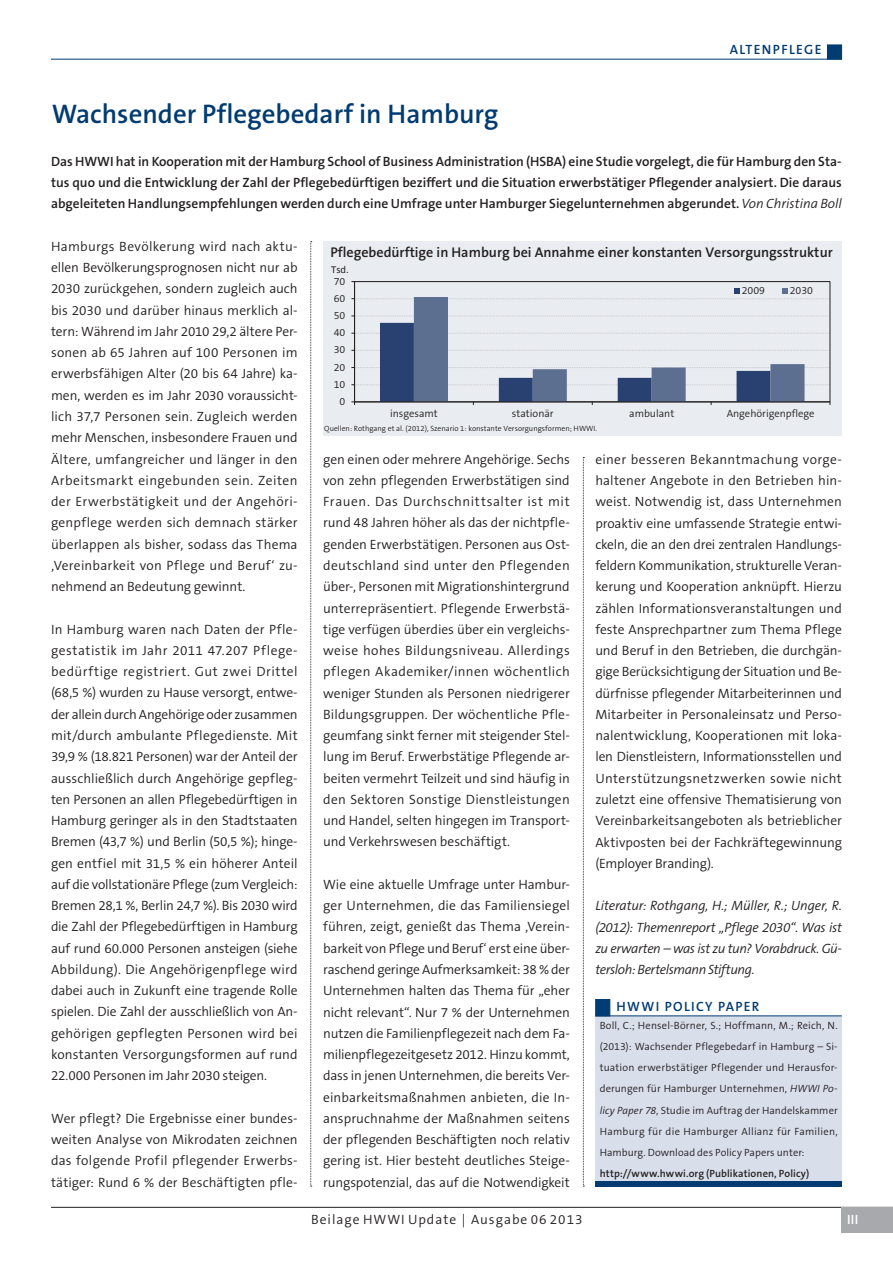
<style>
.page{position:relative;width:893px;height:1263px;background:#fff}
.page>*{position:absolute;margin:0;border:0;box-sizing:border-box;transform-origin:0 0}
.t1{font:600 27px "The Sans B6";color:#003b71}
.t2{font:600 14.1px "The Sans B6";color:#231f20}
.t3{font:300 13.5px/21.3px "The Sans B4";color:#231f20;text-align:justify}
.t4{font:600 13.5px/21.3px "The Sans B6";color:#231f20;text-align:justify}
.t5{font:italic 300 13.5px/21.3px "The Sans B4";letter-spacing:-.03em;color:#231f20;text-align:justify}
.t6{font:300 13.5px "The Sans B4";letter-spacing:.075em;color:#231f20}
.t7{font:600 13.5px "The Sans B6";letter-spacing:.1em;color:#003b71}
.t8{font:600 13.5px "The Sans B6";color:#fff}
.t9{font:300 10.65px "The Sans B4";letter-spacing:-.005em;color:#231f20}
.t10{font:10.65px "Calibri";color:#231f20}
.t11{font:300 10.5px/21.3px "The Sans B4";letter-spacing:.01em;color:#231f20;text-align:justify}
.t12{font:600 10.5px "The Sans B6";letter-spacing:.015em;color:#231f20}
.t13{font:300 7.65px "The Sans B4";color:#231f20}
.s1{font-family:"The Sans B4";font-weight:300;font-style:italic}
.s2{font-style:italic}
</style>
<div class="page">
<div style="left:827px;top:45px;width:15px;height:14px;background:#003b71"></div>
<hr style="left:51px;top:1207px;width:842px;height:1px;background:#231f20">
<div style="left:842px;top:1208px;width:51px;height:25px;background:#a8a9ad"></div>
<svg style="left:310px;top:241px;width:2px;height:946px"></svg>
<hr style="left:51px;top:59px;width:791px;height:1px;background:#003b71">
<svg style="left:583px;top:457px;width:1px;height:730px"></svg>
<div style="left:595px;top:1016px;width:247px;height:164px;background:#d8dfeb"></div>
<div style="left:595px;top:1180px;width:247px;height:6px;background:#003b71"></div>
<hr style="left:595px;top:1015px;width:247px;height:1px;background:#003b71">
<div style="left:595px;top:999px;width:15px;height:17px;background:#003b71;border:1px solid #003b71"></div>
<div style="left:323px;top:241px;width:519px;height:195px;background:#e9ecf1"></div>
<hr style="left:354px;top:282px;width:1px;height:120px;background:#231f20">
<svg style="left:351px;top:281px;width:479px;height:1px"></svg>
<svg style="left:351px;top:288px;width:480px;height:117px"></svg>
<h1 class="t1" style="left:52px;top:100px;width:448px">Wachsender Pflegebedarf in Hamburg</h1>
<p class="t7" style="left:730px;top:42px;width:93px">ALTENPFLEGE</p>
<p class="t4" style="left:51px;top:151px;width:792px">Das HWWI hat in Kooperation mit der Hamburg School of Business Administration (HSBA) eine Studie vorgelegt, die für Hamburg den Sta&shy;tus quo und die Entwicklung der Zahl der Pflegebedürftigen beziffert und die Situation erwerbstätiger Pflegender analysiert. Die daraus abgeleiteten Handlungsempfehlungen werden durch eine Umfrage unter Hamburger Siegelunternehmen abgerundet. <span class="s1">Von Christina Boll</span></p>
<p class="t3" style="left:51px;top:236px;width:248px">Hamburgs Bevölkerung wird nach aktu&shy;ellen Bevölkerungsprognosen nicht nur ab 2030 zurückgehen, sondern zugleich auch bis 2030 und darüber hinaus merklich al&shy;tern: Während im Jahr 2010 29,2 ältere Per&shy;sonen ab 65 Jahren auf 100 Personen im erwerbsfähigen Alter (20 bis 64 Jahre) ka&shy;men, werden es im Jahr 2030 voraussicht&shy;lich 37,7 Personen sein. Zugleich werden mehr Menschen, insbesondere Frauen und Ältere, umfangreicher und länger in den Arbeitsmarkt eingebunden sein. Zeiten der Erwerbstätigkeit und der Angehöri&shy;genpflege werden sich demnach stärker überlappen als bisher, sodass das Thema ‚Vereinbarkeit von Pflege und Beruf‘ zu&shy;nehmend an Bedeutung gewinnt.</p>
<p class="t3" style="left:51px;top:619px;width:248px">In Hamburg waren nach Daten der Pfle&shy;gestatistik im Jahr 2011 47.207 Pflege&shy;bedürftige registriert. Gut zwei Drittel (68,5 %) wurden zu Hause versorgt, entwe&shy;der allein durch Angehörige oder zusammen mit/durch ambulante Pflegedienste. Mit 39,9 % (18.821 Personen) war der Anteil der ausschließlich durch Angehörige gepfleg&shy;ten Personen an allen Pflegebedürftigen in Hamburg geringer als in den Stadtstaaten Bremen (43,7 %) und Berlin (50,5 %); hinge&shy;gen entfiel mit 31,5 % ein höherer Anteil auf die vollstationäre Pflege (zum Vergleich:<br>Bremen 28,1 %, Berlin 24,7 %). Bis 2030 wird die Zahl der Pflegebedürftigen in Hamburg auf rund 60.000 Personen ansteigen (siehe Abbildung). Die Angehörigenpflege wird dabei auch in Zukunft eine tragende Rolle spielen. Die Zahl der ausschließlich von An&shy;gehörigen gepflegten Personen wird bei konstanten Versorgungsformen auf rund 22.000 Personen im Jahr 2030 steigen.</p>
<p class="t3" style="left:51px;top:1108px;width:248px">Wer pflegt? Die Ergebnisse einer bundes&shy;weiten Analyse von Mikrodaten zeichnen das folgende Profil pflegender Erwerbs&shy;tätiger: Rund 6 % der Beschäftigten pfle-</p>
<p class="t2" style="left:330px;top:245px;width:504px">Pflegebedürftige in Hamburg bei Annahme einer konstanten Versorgungsstruktur</p>
<p class="t10" style="left:331px;top:263px;width:19px">Tsd.</p>
<p class="t9" style="left:334px;top:275px;width:13px">70</p>
<p class="t9" style="left:334px;top:292px;width:13px">60</p>
<p class="t9" style="left:334px;top:310px;width:13px">50</p>
<p class="t9" style="left:334px;top:327px;width:13px">40</p>
<p class="t9" style="left:334px;top:344px;width:13px">30</p>
<p class="t9" style="left:334px;top:361px;width:13px">20</p>
<p class="t9" style="left:334px;top:378px;width:13px">10</p>
<p class="t9" style="left:340px;top:396px;width:7px">0</p>
<p class="t9" style="left:742px;top:285px;width:25px">2009</p>
<p class="t9" style="left:790px;top:285px;width:25px">2030</p>
<p class="t9" style="left:390px;top:408px;width:49px">insgesamt</p>
<p class="t9" style="left:512px;top:408px;width:43px">stationär</p>
<p class="t9" style="left:629px;top:408px;width:47px">ambulant</p>
<p class="t9" style="left:727px;top:408px;width:89px">Angehörigenpflege</p>
<p class="t13" style="left:324px;top:424px;width:274px">Quellen: Rothgang et al. (2012), Szenario 1: konstante Versorgungsformen; HWWI.</p>
<p class="t3" style="left:323px;top:449px;width:248px">gen einen oder mehrere Angehörige. Sechs von zehn pflegenden Erwerbstätigen sind Frauen. Das Durchschnittsalter ist mit rund 48 Jahren höher als das der nichtpfle&shy;genden Erwerbstätigen. Personen aus Ost&shy;deutschland sind unter den Pflegenden über-, Personen mit Migrationshintergrund unterrepräsentiert. Pflegende Erwerbstä&shy;tige verfügen überdies über ein vergleichs&shy;weise hohes Bildungsniveau. Allerdings pflegen Akademiker/innen wöchentlich weniger Stunden als Personen niedrigerer Bildungsgruppen. Der wöchentliche Pfle&shy;geumfang sinkt ferner mit steigender Stel&shy;lung im Beruf. Erwerbstätige Pflegende ar&shy;beiten vermehrt Teilzeit und sind häufig in den Sektoren Sonstige Dienstleistungen und Handel, selten hingegen im Transport&shy;und Verkehrswesen beschäftigt.</p>
<p class="t3" style="left:323px;top:874px;width:248px">Wie eine aktuelle Umfrage unter Hambur&shy;ger Unternehmen, die das Familiensiegel führen, zeigt, genießt das Thema ‚Verein&shy;barkeit von Pflege und Beruf‘ erst eine über&shy;raschend geringe Aufmerksamkeit: 38 % der Unternehmen halten das Thema für „eher nicht relevant“. Nur 7 % der Unternehmen nutzen die Familienpflegezeit nach dem Fa&shy;milienpflegezeitgesetz 2012. Hinzu kommt, dass in jenen Unternehmen, die bereits Ver&shy;einbarkeitsmaßnahmen anbieten, die In&shy;anspruchnahme der Maßnahmen seitens der pflegenden Beschäftigten noch relativ gering ist. Hier besteht deutliches Steige&shy;rungspotenzial, das auf die Notwendigkeit</p>
<p class="t3" style="left:595px;top:449px;width:248px">einer besseren Bekanntmachung vorge&shy;haltener Angebote in den Betrieben hin&shy;weist. Notwendig ist, dass Unternehmen proaktiv eine umfassende Strategie entwi&shy;ckeln, die an den drei zentralen Handlungs&shy;feldern Kommunikation, strukturelle Veran&shy;kerung und Kooperation anknüpft. Hierzu zählen Informationsveranstaltungen und feste Ansprechpartner zum Thema Pflege und Beruf in den Betrieben, die durchgän&shy;gige Berücksichtigung der Situation und Be&shy;dürfnisse pflegender Mitarbeiterinnen und Mitarbeiter in Personaleinsatz und Perso&shy;nalentwicklung, Kooperationen mit loka&shy;len Dienstleistern, Informationsstellen und Unterstützungsnetzwerken sowie nicht zuletzt eine offensive Thematisierung von Vereinbarkeitsangeboten als betrieblicher Aktivposten bei der Fachkräftegewinnung (Employer Branding).</p>
<p class="t5" style="left:595px;top:895px;width:248px">Literatur: Rothgang, H.; Müller, R.; Unger, R. (2012): Themenreport „Pflege 2030“. Was ist zu erwarten – was ist zu tun? Vorabdruck. Gü&shy;tersloh: Bertelsmann Stiftung.</p>
<p class="t7" style="left:617px;top:999px;width:144px">HWWI POLICY PAPER</p>
<p class="t11" style="left:600px;top:1015px;width:240px">Boll, C.; Hensel-Börner, S.; Hoffmann, M.; Reich, N. (2013): Wachsender Pflegebedarf in Hamburg – Si&shy;tuation erwerbstätiger Pflegender und Herausfor&shy;derungen für Hamburger Unternehmen, <span class="s2">HWWI Po&shy;licy Paper 78</span>, Studie im Auftrag der Handelskammer Hamburg für die Hamburger Allianz für Familien, Hamburg. Download des Policy Papers unter:</p>
<p class="t12" style="left:600px;top:1168px;width:211px">http://www.hwwi.org (Publikationen, Policy)</p>
<p class="t6" style="left:311px;top:1212px;width:273px">Beilage HWWI Update | Ausgabe 06 2013</p>
<p class="t8" style="left:847px;top:1212px;width:13px">III</p>
</div>
